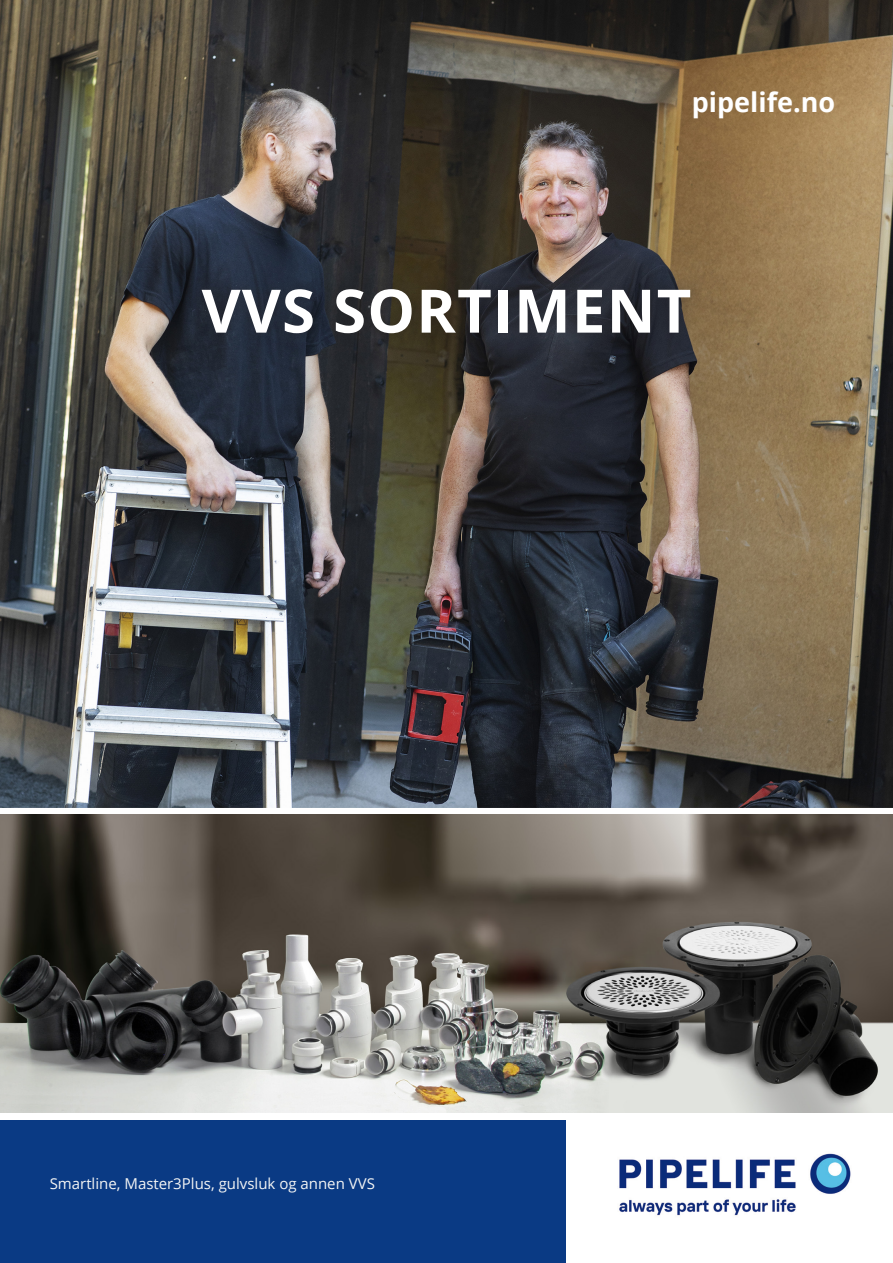
<style>
.page{position:relative;width:893px;height:1263px;background:#fff}
.page>*{position:absolute;margin:0;border:0;box-sizing:border-box;transform-origin:0 0}
.t1{font:700 60px "Open Sans";letter-spacing:.02em;color:#fff}
.t2{font:700 27px "Open Sans";color:#fff}
.t3{font:15px "Open Sans";color:#f4f5f5}
</style>
<div class="page">
<img style="left:0;top:814px;width:893px;height:298px">
<img style="left:0;top:0;width:893px;height:808px">
<div style="left:0;top:1120px;width:566px;height:143px;background:#0a3a84"></div>
<div style="left:187px;top:274px;width:518px;height:74px;background:#231f20;opacity:.4"></div>
<img style="left:619px;top:1153px;width:232px;height:63px">
<p class="t2" style="left:692px;top:84px;width:145px">pipelife.no</p>
<p class="t1" style="left:202px;top:268px;width:491px">VVS SORTIMENT</p>
<p class="t3" style="left:50px;top:1173px;width:327px">Smartline, Master3Plus, gulvsluk og annen VVS</p>
</div>
